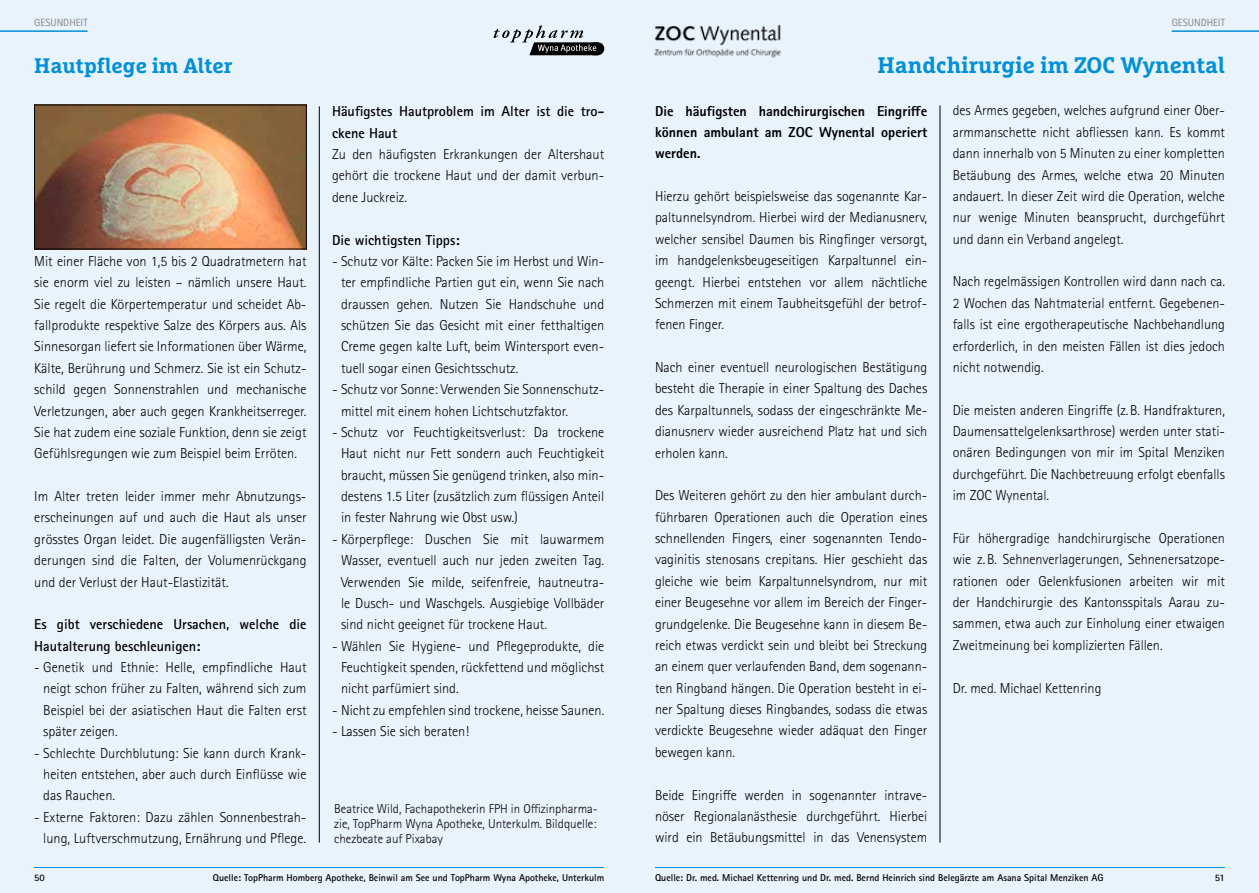
<style>
.page{position:relative;width:1259px;height:893px;background:#fff}
.page>*{position:absolute;margin:0;border:0;box-sizing:border-box;transform-origin:0 0}
.t1{font:700 22.5px "Marselis Slab Pro";color:#0090d6}
.t2{font:700 21px "Marselis Slab Pro";color:#0090d6}
.t3{font:300 14.4px/21.3px "Rotis Sans Serif Std";color:#000;text-align:justify}
.t4{font:700 14.4px/21.3px "Rotis Sans Serif Std";color:#000}
.t5{font:800 14.4px/21.3px "Rotis Sans Serif Std";color:#000;text-align:justify}
.t6{font:300 12.9px/15px "Rotis Sans Serif Std";color:#000;text-align:justify}
.t7{font:10.5px "Rotis Sans Serif Std";color:#868786}
.t8{font:700 9.9px "Rotis Sans Serif Std";color:#000}
</style>
<div class="page">
<div style="left:0;top:0;width:629px;height:893px;background:#e9f3fc"></div>
<div style="left:629px;top:0;width:630px;height:893px;background:#e9f3fc"></div>
<hr style="left:0;top:30px;width:88px;height:2px;background:#0090d6">
<hr style="left:34px;top:867px;width:570px;height:1px;background:#0090d6">
<hr style="left:319px;top:106px;width:1px;height:737px;background:#000">
<svg style="left:493px;top:26px;width:111px;height:29px"></svg>
<img style="left:36px;top:107px;width:268px;height:140px">
<hr style="left:939px;top:105px;width:1px;height:738px;background:#000">
<img style="left:654px;top:24px;width:127px;height:34px">
<hr style="left:655px;top:867px;width:570px;height:1px;background:#0090d6">
<hr style="left:1171px;top:30px;width:88px;height:2px;background:#0090d6">
<p class="t7" style="left:34px;top:16px;width:55px">GESUNDHEIT</p>
<h2 class="t2" style="left:34px;top:53px;width:200px">Hautpflege im Alter</h2>
<p class="t4" style="left:332px;top:101px;width:274px">Häufigstes Hautproblem im Alter ist die tro&shy;ckene Haut</p>
<p class="t3" style="left:332px;top:144px;width:274px">Zu den häufigsten Erkrankungen der Altershaut gehört die trockene Haut und der damit verbun&shy;dene Juckreiz.</p>
<p class="t4" style="left:332px;top:229px;width:129px">Die wichtigsten Tipps:</p>
<p class="t3" style="left:341px;top:251px;width:265px;text-indent:-9px">- Schutz vor Kälte: Packen Sie im Herbst und Win&shy;ter empfindliche Partien gut ein, wenn Sie nach draussen gehen. Nutzen Sie Handschuhe und schützen Sie das Gesicht mit einer fetthaltigen Creme gegen kalte Luft, beim Wintersport even&shy;tuell sogar einen Gesichtsschutz.</p>
<p class="t3" style="left:341px;top:379px;width:265px;text-indent:-9px">- Schutz vor Sonne: Verwenden Sie Sonnenschutz&shy;mittel mit einem hohen Lichtschutzfaktor.</p>
<p class="t3" style="left:341px;top:422px;width:265px;text-indent:-9px">- Schutz vor Feuchtigkeitsverlust: Da trockene Haut nicht nur Fett sondern auch Feuchtigkeit braucht, müssen Sie genügend trinken, also min&shy;destens 1.5 Liter (zusätzlich zum flüssigen Anteil in fester Nahrung wie Obst usw.)</p>
<p class="t3" style="left:341px;top:528px;width:265px;text-indent:-9px">- Körperpflege: Duschen Sie mit lauwarmem Wasser, eventuell auch nur jeden zweiten Tag.<br>Verwenden Sie milde, seifenfreie, hautneutra&shy;le Dusch- und Waschgels. Ausgiebige Vollbäder sind nicht geeignet für trockene Haut.</p>
<p class="t3" style="left:341px;top:635px;width:265px;text-indent:-9px">- Wählen Sie Hygiene- und Pflegeprodukte, die Feuchtigkeit spenden, rückfettend und möglichst nicht parfümiert sind.</p>
<p class="t3" style="left:332px;top:700px;width:274px">- Nicht zu empfehlen sind trockene, heisse Saunen.</p>
<p class="t3" style="left:332px;top:721px;width:139px">- Lassen Sie sich beraten!</p>
<p class="t3" style="left:34px;top:251px;width:274px">Mit einer Fläche von 1,5 bis 2 Quadratmetern hat sie enorm viel zu leisten – nämlich unsere Haut.<br>Sie regelt die Körpertemperatur und scheidet Ab&shy;fallprodukte respektive Salze des Körpers aus. Als Sinnesorgan liefert sie Informationen über Wärme, Kälte, Berührung und Schmerz. Sie ist ein Schutz&shy;schild gegen Sonnenstrahlen und mechanische Verletzungen, aber auch gegen Krankheitserreger.<br>Sie hat zudem eine soziale Funktion, denn sie zeigt Gefühlsregungen wie zum Beispiel beim Erröten.</p>
<p class="t3" style="left:34px;top:486px;width:274px">Im Alter treten leider immer mehr Abnutzungs&shy;erscheinungen auf und auch die Haut als unser grösstes Organ leidet. Die augenfälligsten Verän&shy;derungen sind die Falten, der Volumenrückgang und der Verlust der Haut-Elastizität.</p>
<p class="t4" style="left:34px;top:614px;width:274px">Es gibt verschiedene Ursachen, welche die<br>Hautalterung beschleunigen:</p>
<p class="t3" style="left:43px;top:657px;width:265px;text-indent:-9px">- Genetik und Ethnie: Helle, empfindliche Haut neigt schon früher zu Falten, während sich zum Beispiel bei der asiatischen Haut die Falten erst später zeigen.</p>
<p class="t3" style="left:43px;top:742px;width:265px;text-indent:-9px">- Schlechte Durchblutung: Sie kann durch Krank&shy;heiten entstehen, aber auch durch Einflüsse wie das Rauchen.</p>
<p class="t3" style="left:34px;top:806px;width:274px;text-align:center">- Externe Faktoren: Dazu zählen Sonnenbestrah&shy;lung, Luftverschmutzung, Ernährung und Pflege.</p>
<p class="t6" style="left:334px;top:801px;width:265px">Beatrice Wild, Fachapothekerin FPH in Offizinpharma&shy;zie, TopPharm Wyna Apotheke, Unterkulm. Bildquelle: chezbeate auf Pixabay</p>
<p class="t8" style="left:213px;top:871px;width:393px">Quelle: TopPharm Homberg Apotheke, Beinwil am See und TopPharm Wyna Apotheke, Unterkulm</p>
<p class="t8" style="left:34px;top:871px;width:12px">50</p>
<p class="t7" style="left:1171px;top:16px;width:55px">GESUNDHEIT</p>
<h1 class="t1" style="left:877px;top:51px;width:349px">Handchirurgie im ZOC Wynental</h1>
<p class="t5" style="left:655px;top:100px;width:274px">Die häufigsten handchirurgischen Eingriffe können ambulant am ZOC Wynental operiert werden.</p>
<p class="t3" style="left:655px;top:186px;width:274px">Hierzu gehört beispielsweise das sogenannte Kar&shy;paltunnelsyndrom. Hierbei wird der Medianusnerv, welcher sensibel Daumen bis Ringfinger versorgt, im handgelenksbeugeseitigen Karpaltunnel ein&shy;geengt. Hierbei entstehen vor allem nächtliche Schmerzen mit einem Taubheitsgefühl der betrof&shy;fenen Finger.</p>
<p class="t3" style="left:655px;top:357px;width:274px">Nach einer eventuell neurologischen Bestätigung besteht die Therapie in einer Spaltung des Daches des Karpaltunnels, sodass der eingeschränkte Me&shy;dianusnerv wieder ausreichend Platz hat und sich erholen kann.</p>
<p class="t3" style="left:655px;top:485px;width:274px">Des Weiteren gehört zu den hier ambulant durch&shy;führbaren Operationen auch die Operation eines schnellenden Fingers, einer sogenannten Tendo&shy;vaginitis stenosans crepitans. Hier geschieht das gleiche wie beim Karpaltunnelsyndrom, nur mit einer Beugesehne vor allem im Bereich der Finger&shy;grundgelenke. Die Beugesehne kann in diesem Be&shy;reich etwas verdickt sein und bleibt bei Streckung an einem quer verlaufenden Band, dem sogenann&shy;ten Ringband hängen. Die Operation besteht in ei&shy;ner Spaltung dieses Ringbandes, sodass die etwas verdickte Beugesehne wieder adäquat den Finger bewegen kann.</p>
<p class="t3" style="left:655px;top:784px;width:274px">Beide Eingriffe werden in sogenannter intrave&shy;nöser Regionalanästhesie durchgeführt. Hierbei wird ein Betäubungsmittel in das Venensystem</p>
<p class="t3" style="left:952px;top:100px;width:274px">des Armes gegeben, welches aufgrund einer Ober&shy;armmanschette nicht abfliessen kann. Es kommt dann innerhalb von 5 Minuten zu einer kompletten Betäubung des Armes, welche etwa 20 Minuten andauert. In dieser Zeit wird die Operation, welche nur wenige Minuten beansprucht, durchgeführt und dann ein Verband angelegt.</p>
<p class="t3" style="left:952px;top:271px;width:274px">Nach regelmässigen Kontrollen wird dann nach ca.<br>2 Wochen das Nahtmaterial entfernt. Gegebenen&shy;falls ist eine ergotherapeutische Nachbehandlung erforderlich, in den meisten Fällen ist dies jedoch nicht notwendig.</p>
<p class="t3" style="left:952px;top:399px;width:274px">Die meisten anderen Eingriffe (z.B. Handfrakturen, Daumensattelgelenksarthrose) werden unter stati&shy;onären Bedingungen von mir im Spital Menziken durchgeführt. Die Nachbetreuung erfolgt ebenfalls im ZOC Wynental.</p>
<p class="t3" style="left:952px;top:528px;width:274px">Für höhergradige handchirurgische Operationen wie z.B. Sehnenverlagerungen, Sehnenersatzope&shy;rationen oder Gelenkfusionen arbeiten wir mit der Handchirurgie des Kantonsspitals Aarau zu&shy;sammen, etwa auch zur Einholung einer etwaigen Zweitmeinung bei komplizierten Fällen.</p>
<p class="t3" style="left:952px;top:677px;width:150px">Dr. med. Michael Kettenring</p>
<p class="t8" style="left:655px;top:872px;width:450px">Quelle: Dr. med. Michael Kettenring und Dr. med. Bernd Heinrich sind Belegärzte am Asana Spital Menziken AG</p>
<p class="t8" style="left:1214px;top:871px;width:12px">51</p>
</div>
